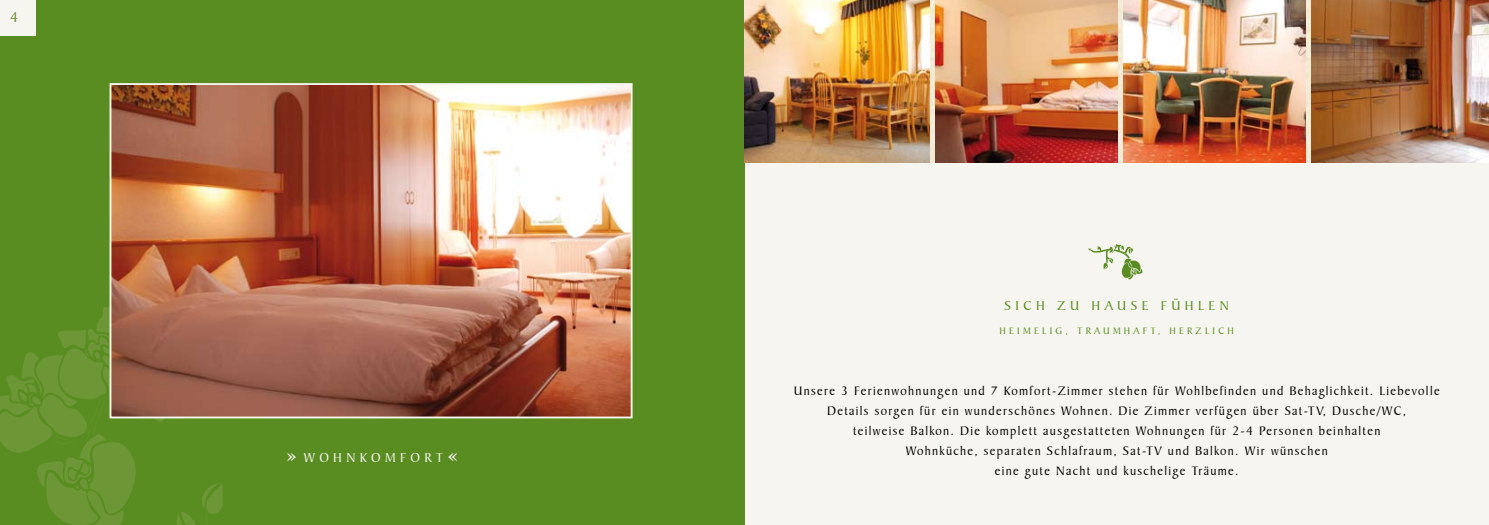
<style>
.page{position:relative;width:1489px;height:525px;background:#fff}
.page>*{position:absolute;margin:0;border:0;box-sizing:border-box;transform-origin:0 0}
.t1{font:15px "Baker Signet BT";color:#5a8d21}
.t2{font:13.75px "Baker Signet BT";letter-spacing:.32em;color:#5a8d21}
.t3{font:13.75px "Baker Signet BT";letter-spacing:.32em;color:#f6f5ef}
.t4{font:13.12px/20px "Baker Signet BT";letter-spacing:.1em;color:#000;text-align:center}
.t5{font:10px "Baker Signet BT";letter-spacing:.32em;color:#5a8d21}
.s1{font-size:22.5px;color:#fff}
</style>
<div class="page">
<div style="left:744px;top:0;width:744px;height:524px;background:#f6f5ef"></div>
<div style="left:0;top:0;width:744px;height:524px;background:#5a8d21"></div>
<svg style="left:0;top:307px;width:223px;height:217px"></svg>
<div style="left:0;top:0;width:35px;height:35px;background:#f6f5ef"></div>
<img style="left:112px;top:86px;width:517px;height:329px">
<div style="left:109px;top:83px;width:523px;height:335px;border:2px solid #f6f5ef"></div>
<img style="left:744px;top:0;width:744px;height:163px">
<img style="left:930px;top:0;width:4px;height:163px">
<img style="left:1118px;top:0;width:4px;height:163px">
<img style="left:1306px;top:0;width:4px;height:163px">
<svg style="left:1088px;top:244px;width:54px;height:35px"></svg>
<p class="t1" style="left:10px;top:9px;width:9px">4</p>
<p class="t3" style="left:287px;top:448px;width:172px"><span class="s1">»</span> WOHNKOMFORT<span class="s1">«</span></p>
<p class="t2" style="left:1004px;top:297px;width:226px">SICH ZU HAUSE FÜHLEN</p>
<p class="t5" style="left:999px;top:324px;width:236px">HEIMELIG, TRAUMHAFT, HERZLICH</p>
<p class="t4" style="left:793px;top:381px;width:647px">Unsere 3 Ferienwohnungen und 7 Komfort-Zimmer stehen für Wohlbefinden und Behaglichkeit. Liebevolle Details sorgen für ein wunderschönes Wohnen. Die Zimmer verfügen über Sat-TV, Dusche/WC,<br>teilweise Balkon. Die komplett ausgestatteten Wohnungen für 2-4 Personen beinhalten<br>Wohnküche, separaten Schlafraum, Sat-TV und Balkon. Wir wünschen<br>eine gute Nacht und kuschelige Träume.</p>
</div>
